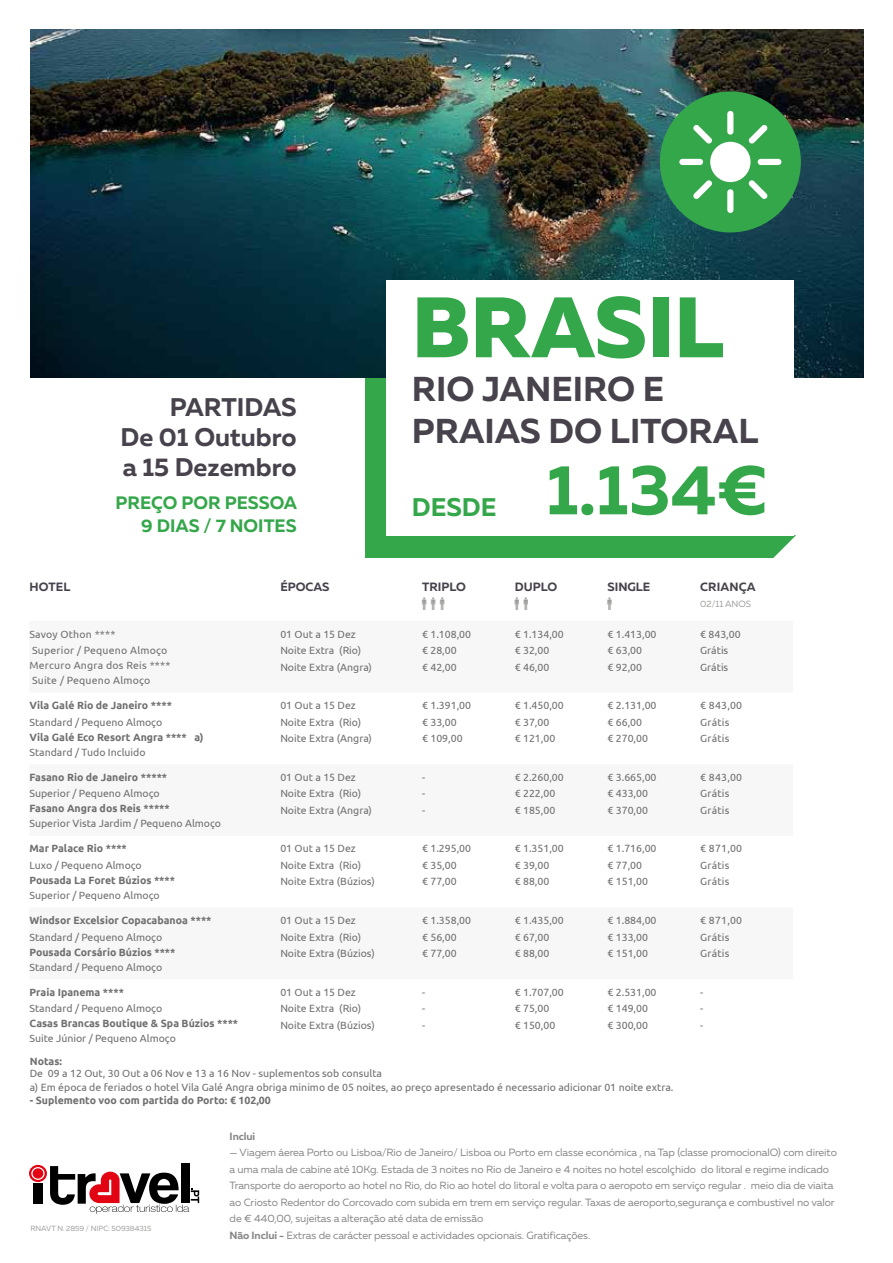
<style>
.page{position:relative;width:893px;height:1263px;background:#fff}
.page>*{position:absolute;margin:0;border:0;box-sizing:border-box;transform-origin:0 0}
.t1{font:800 85.5px "Muller";color:#34a74a}
.t2{font:700 70.5px "Muller";color:#34a74a}
.t3{font:700 34.5px/41.4px "Muller";color:#47424b}
.t4{font:700 25.5px/30px "Muller";color:#47424b;text-align:justify}
.t5{font:700 25.5px "Muller";color:#34a74a}
.t6{font:700 18px/22.5px "Muller";color:#34a74a;text-align:right}
.t7{font:700 12px "Muller";color:#47424b}
.t8{font:10.5px/16.5px "Ubuntu";color:#6f6f6f}
.t9{font:10.5px/16.5px "Muller Regular 3";letter-spacing:-.01em;color:#878787}
.t10{font:700 10.5px "Ubuntu";color:#6f6f6f}
.t11{font:10.5px/16.5px "Ubuntu";letter-spacing:.02em;color:#6f6f6f}
.t12{font:700 10.5px "Muller";letter-spacing:-.01em;color:#878787}
.t13{font:9px "Muller Regular 3";color:#9d9d9c}
.t14{font:7.5px "Muller Regular 3";letter-spacing:-.01em;color:#9d9d9c}
.s1{font-family:"Muller";font-weight:700}
</style>
<div class="page">
<img style="left:31px;top:30px;width:833px;height:348px">
<div style="left:366px;top:379px;width:407px;height:179px;background:#34a74a"></div>
<svg style="left:772px;top:535px;width:24px;height:23px"></svg>
<div style="left:386px;top:280px;width:407px;height:255px;background:#fff"></div>
<div style="left:660px;top:91px;width:141px;height:141px;background:#34a74a;border-radius:50%"></div>
<div style="left:727px;top:111px;width:6px;height:24px;background:#fff;border-radius:3px"></div>
<div style="left:727px;top:189px;width:6px;height:24px;background:#fff;border-radius:3px"></div>
<div style="left:758px;top:159px;width:23px;height:6px;background:#fff;border-radius:3px"></div>
<div style="left:679px;top:159px;width:24px;height:6px;background:#fff;border-radius:3px"></div>
<svg style="left:748px;top:180px;width:20px;height:19px"></svg>
<svg style="left:693px;top:125px;width:19px;height:19px"></svg>
<svg style="left:693px;top:180px;width:19px;height:19px"></svg>
<svg style="left:748px;top:125px;width:20px;height:19px"></svg>
<div style="left:710px;top:142px;width:40px;height:40px;background:#fff;border-radius:50%"></div>
<div style="left:181px;top:1163px;width:8px;height:40px;background:#000"></div>
<svg style="left:29px;top:1165px;width:170px;height:49px"></svg>
<h3 class="t4" style="left:121px;top:392px;width:178px;text-indent:49px">PARTIDAS De 01 Outubro a 15 Dezembro</h3>
<h3 class="t6" style="left:115px;top:492px;width:183px">PREÇO POR PESSOA<br>9 DIAS / 7 NOITES</h3>
<h1 class="t1" style="left:412px;top:273px;width:314px">BRASIL</h1>
<h3 class="t3" style="left:412px;top:368px;width:348px">RIO JANEIRO E<br>PRAIAS DO LITORAL</h3>
<h3 class="t5" style="left:412px;top:491px;width:86px">DESDE</h3>
<h2 class="t2" style="left:546px;top:446px;width:224px">1.134€</h2>
<p class="t7" style="left:30px;top:579px;width:42px">HOTEL</p>
<p class="t7" style="left:280px;top:579px;width:51px">ÉPOCAS</p>
<p class="t7" style="left:422px;top:579px;width:45px">TRIPLO</p>
<p class="t7" style="left:515px;top:579px;width:44px">DUPLO</p>
<p class="t7" style="left:607px;top:579px;width:44px">SINGLE</p>
<p class="t7" style="left:700px;top:579px;width:57px">CRIANÇA</p>
<p class="t13" style="left:700px;top:599px;width:53px">02/11 ANOS</p>
<p class="t11" style="left:29px;top:625px;width:139px">Savoy Othon ****<br>Superior / Pequeno Almoço</p>
<p class="t11" style="left:29px;top:657px;width:143px;line-height:15px">Mercuro Angra dos Reis ****<br>Suite / Pequeno Almoço</p>
<p class="t8" style="left:280px;top:625px;width:93px">01 Out a 15 Dez<br>Noite Extra (Rio)<br>Noite Extra (Angra)</p>
<p class="t8" style="left:422px;top:625px;width:51px">€ 1.108,00 € 28,00<br>€ 42,00</p>
<p class="t8" style="left:515px;top:625px;width:51px">€ 1.134,00 € 32,00<br>€ 46,00</p>
<p class="t8" style="left:607px;top:625px;width:51px">€ 1.413,00 € 63,00<br>€ 92,00</p>
<p class="t8" style="left:700px;top:625px;width:42px">€ 843,00<br>Grátis<br>Grátis</p>
<p class="t10" style="left:29px;top:699px;width:144px">Vila Galé Rio de Janeiro ****</p>
<p class="t8" style="left:29px;top:713px;width:134px">Standard / Pequeno Almoço</p>
<p class="t10" style="left:29px;top:731px;width:176px">Vila Galé Eco Resort Angra **** a)</p>
<p class="t8" style="left:29px;top:743px;width:118px">Standard / Tudo Incluido</p>
<p class="t10" style="left:29px;top:771px;width:139px">Fasano Rio de Janeiro *****</p>
<p class="t8" style="left:29px;top:785px;width:132px">Superior / Pequeno Almoço</p>
<p class="t10" style="left:29px;top:802px;width:142px">Fasano Angra dos Reis *****</p>
<p class="t8" style="left:29px;top:815px;width:193px">Superior Vista Jardim / Pequeno Almoço</p>
<p class="t10" style="left:29px;top:842px;width:99px">Mar Palace Rio ****</p>
<p class="t8" style="left:29px;top:857px;width:114px">Luxo / Pequeno Almoço</p>
<p class="t10" style="left:29px;top:874px;width:147px">Pousada La Foret Búzios ****</p>
<p class="t8" style="left:29px;top:887px;width:132px">Superior / Pequeno Almoço</p>
<p class="t10" style="left:29px;top:914px;width:184px">Windsor Excelsior Copacabanoa ****</p>
<p class="t8" style="left:29px;top:928px;width:134px">Standard / Pequeno Almoço</p>
<p class="t10" style="left:29px;top:945px;width:148px">Pousada Corsário Búzios ****</p>
<p class="t8" style="left:29px;top:958px;width:134px">Standard / Pequeno Almoço</p>
<p class="t10" style="left:29px;top:985px;width:96px">Praia Ipanema ****</p>
<p class="t8" style="left:29px;top:1000px;width:134px">Standard / Pequeno Almoço</p>
<p class="t10" style="left:29px;top:1017px;width:210px">Casas Brancas Boutique &amp; Spa Búzios ****</p>
<p class="t8" style="left:29px;top:1030px;width:148px">Suite Júnior / Pequeno Almoço</p>
<p class="t8" style="left:280px;top:697px;width:93px">01 Out a 15 Dez<br>Noite Extra (Rio)<br>Noite Extra (Angra)</p>
<p class="t8" style="left:422px;top:697px;width:51px">€ 1.391,00 € 33,00<br>€ 109,00</p>
<p class="t8" style="left:515px;top:697px;width:51px">€ 1.450,00 € 37,00<br>€ 121,00</p>
<p class="t8" style="left:607px;top:697px;width:51px">€ 2.131,00 € 66,00<br>€ 270,00</p>
<p class="t11" style="left:700px;top:697px;width:44px">€ 843,00<br>Grátis<br>Grátis</p>
<p class="t8" style="left:280px;top:768px;width:93px">01 Out a 15 Dez<br>Noite Extra (Rio)<br>Noite Extra (Angra)</p>
<p class="t8" style="left:422px;top:768px;width:5px;text-align:justify">- - -</p>
<p class="t8" style="left:515px;top:768px;width:51px">€ 2.260,00 € 222,00 € 185,00</p>
<p class="t8" style="left:607px;top:768px;width:51px">€ 3.665,00 € 433,00 € 370,00</p>
<p class="t11" style="left:700px;top:768px;width:44px">€ 843,00<br>Grátis<br>Grátis</p>
<p class="t8" style="left:280px;top:840px;width:96px">01 Out a 15 Dez<br>Noite Extra (Rio)<br>Noite Extra (Búzios)</p>
<p class="t8" style="left:422px;top:840px;width:51px">€ 1.295,00 € 35,00<br>€ 77,00</p>
<p class="t8" style="left:515px;top:840px;width:51px">€ 1.351,00 € 39,00<br>€ 88,00</p>
<p class="t8" style="left:607px;top:840px;width:51px">€ 1.716,00 € 77,00<br>€ 151,00</p>
<p class="t11" style="left:700px;top:840px;width:44px">€ 871,00<br>Grátis<br>Grátis</p>
<p class="t8" style="left:280px;top:912px;width:96px">01 Out a 15 Dez<br>Noite Extra (Rio)<br>Noite Extra (Búzios)</p>
<p class="t8" style="left:422px;top:912px;width:51px">€ 1.358,00 € 56,00<br>€ 77,00</p>
<p class="t8" style="left:515px;top:912px;width:51px">€ 1.435,00 € 67,00<br>€ 88,00</p>
<p class="t8" style="left:607px;top:912px;width:51px">€ 1.884,00 € 133,00 € 151,00</p>
<p class="t11" style="left:700px;top:912px;width:44px">€ 871,00<br>Grátis<br>Grátis</p>
<p class="t8" style="left:280px;top:983px;width:96px">01 Out a 15 Dez<br>Noite Extra (Rio)<br>Noite Extra (Búzios)</p>
<p class="t8" style="left:422px;top:983px;width:5px;text-align:justify">- - -</p>
<p class="t8" style="left:515px;top:983px;width:51px">€ 1.707,00 € 75,00<br>€ 150,00</p>
<p class="t8" style="left:607px;top:983px;width:51px">€ 2.531,00 € 149,00 € 300,00</p>
<p class="t8" style="left:700px;top:983px;width:5px;text-align:justify">- - -</p>
<p class="t10" style="left:30px;top:1054px;width:34px">Notas:</p>
<p class="t8" style="left:30px;top:1066px;width:645px;line-height:13.5px">De 09 a 12 Out, 30 Out a 06 Nov e 13 a 16 Nov - suplementos sob consulta<br>a) Em época de feriados o hotel Vila Galé Angra obriga minimo de 05 noites, ao preço apresentado é necessario adicionar 01 noite extra.</p>
<p class="t10" style="left:30px;top:1094px;width:243px">- Suplemento voo com partida do Porto: € 102,00</p>
<p class="t12" style="left:230px;top:1130px;width:27px">Inclui</p>
<p class="t9" style="left:230px;top:1144px;width:609px">— Viagem áerea Porto ou Lisboa/Rio de Janeiro/ Lisboa ou Porto em classe económica , na Tap (classe promocionalO) com direito a uma mala de cabine até 10Kg. Estada de 3 noites no Rio de Janeiro e 4 noites no hotel escolçhido do litoral e regime indicado Transporte do aeroporto ao hotel no Rio, do Rio ao hotel do litoral e volta para o aeropoto em serviço regular . meio dia de viaita ao Criosto Redentor do Corcovado com subida em trem em serviço regular. Taxas de aeroporto,segurança e combustivel no valor de € 440,00, sujeitas a alteração até data de emissão<br><span class="s1">Não Inclui -</span> Extras de carácter pessoal e actividades opcionais. Gratificações.</p>
<p class="t14" style="left:31px;top:1224px;width:122px">RNAVT N. 2859 / NIPC: 509384315</p>
</div>
